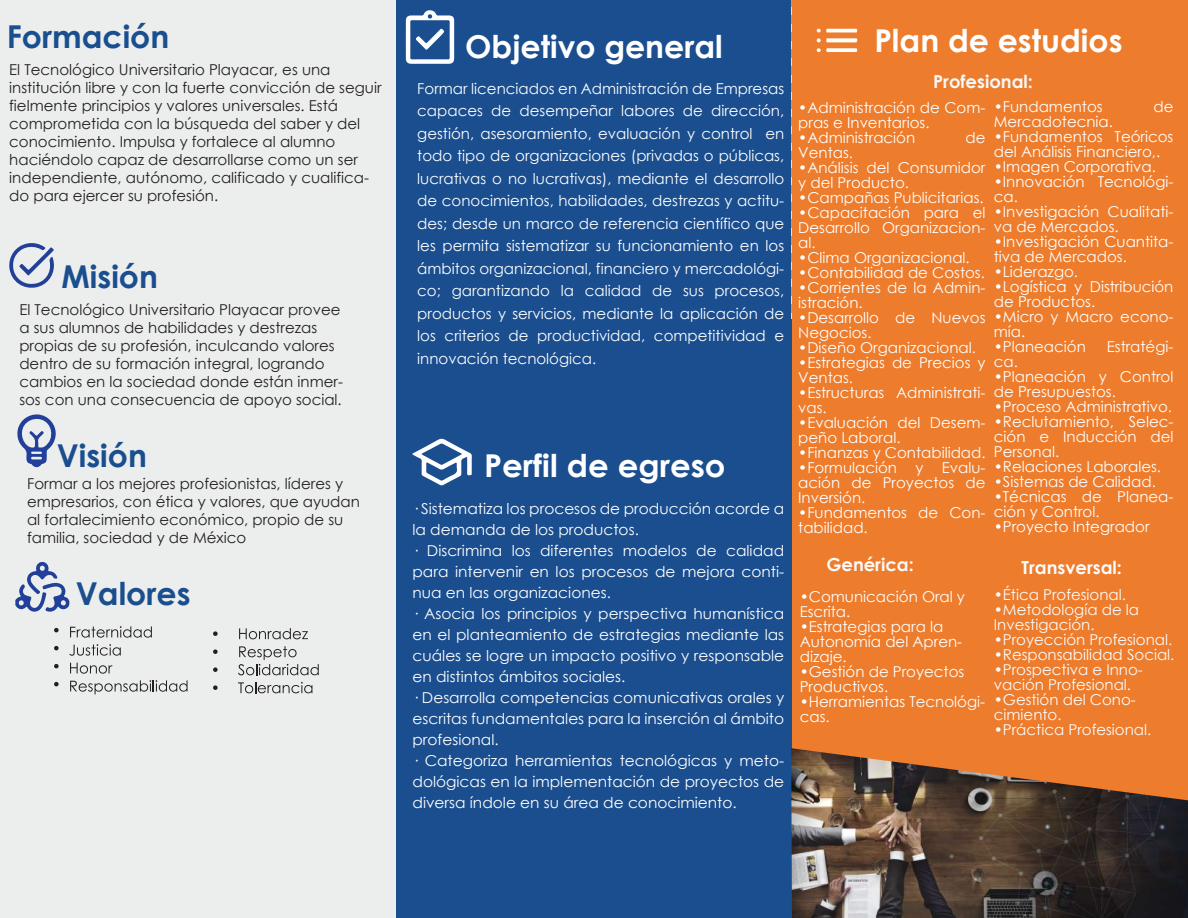
<style>
.page{position:relative;width:1188px;height:918px;background:#eceeed}
.page>*{position:absolute;margin:0;border:0;box-sizing:border-box;transform-origin:0 0}
.t1{font:700 31.5px "Century Gothic";color:#fff}
.t2{font:700 31.5px "Century Gothic";color:#1a4e8f}
.t3{font:700 18px "Century Gothic";color:#fbfbfc}
.t4{font:700 18px "Century Gothic";color:#f7f8f7}
.t5{font:15px/15px "Century Gothic";color:#fff}
.t6{font:15px/18px "Century Gothic";color:#231f20}
.t7{font:15px/15px "Century Gothic";color:#fbfbfc}
</style>
<div class="page">
<div style="left:396px;top:0;width:396px;height:918px;background:#1a4e8f"></div>
<div style="left:792px;top:0;width:396px;height:918px;background:#ed7c2c"></div>
<svg style="left:412px;top:438px;width:60px;height:48px"></svg>
<svg style="left:15px;top:561px;width:55px;height:51px"></svg>
<svg style="left:17px;top:414px;width:39px;height:54px"></svg>
<svg style="left:9px;top:243px;width:45px;height:45px"></svg>
<svg style="left:406px;top:10px;width:48px;height:54px"></svg>
<svg style="left:70px;top:626px;width:82px;height:12px"></svg>
<svg style="left:69px;top:644px;width:52px;height:12px"></svg>
<svg style="left:70px;top:663px;width:43px;height:11px"></svg>
<svg style="left:70px;top:680px;width:118px;height:14px"></svg>
<svg style="left:213px;top:631px;width:5px;height:5px"></svg>
<svg style="left:239px;top:628px;width:69px;height:11px"></svg>
<svg style="left:213px;top:649px;width:5px;height:5px"></svg>
<svg style="left:213px;top:667px;width:5px;height:5px"></svg>
<svg style="left:238px;top:646px;width:81px;height:29px"></svg>
<svg style="left:213px;top:685px;width:5px;height:5px"></svg>
<svg style="left:238px;top:682px;width:74px;height:11px"></svg>
<svg style="left:817px;top:29px;width:40px;height:23px"></svg>
<svg style="left:54px;top:628px;width:5px;height:4px"></svg>
<svg style="left:54px;top:646px;width:5px;height:4px"></svg>
<svg style="left:54px;top:664px;width:5px;height:4px"></svg>
<svg style="left:54px;top:682px;width:5px;height:4px"></svg>
<img style="left:791px;top:748px;width:397px;height:170px">
<h1 class="t2" style="left:7px;top:13px;width:164px">Formación</h1>
<p class="t6" style="left:9px;top:60px;width:374px">El Tecnológico Universitario Playacar, es una institución libre y con la fuerte convicción de seguir fielmente principios y valores universales. Está comprometida con la búsqueda del saber y del conocimiento. Impulsa y fortalece al alumno haciéndolo capaz de desarrollarse como un ser independiente, autónomo, calificado y cualifica&shy;do para ejercer su profesión.</p>
<h1 class="t2" style="left:62px;top:252px;width:98px">Misión</h1>
<p class="t6" style="left:19px;top:300px;width:325px">El Tecnológico Universitario Playacar provee a sus alumnos de habilidades y destrezas propias de su profesión, inculcando valores dentro de su formación integral, logrando cambios en la sociedad donde están inmer&shy;sos con una consecuencia de apoyo social.</p>
<h1 class="t2" style="left:57px;top:432px;width:92px">Visión</h1>
<p class="t6" style="left:27px;top:474px;width:334px">Formar a los mejores profesionistas, líderes y empresarios, con ética y valores, que ayudan al fortalecimiento económico, propio de su familia, sociedad y de México</p>
<h1 class="t2" style="left:76px;top:569px;width:116px">Valores</h1>
<h1 class="t1" style="left:465px;top:23px;width:259px">Objetivo general</h1>
<h1 class="t1" style="left:874px;top:17px;width:250px">Plan de estudios</h1>
<p class="t5" style="left:417px;top:77px;width:368px;line-height:22.5px;text-align:justify">Formar licenciados en Administración de Empresas capaces de desempeñar labores de dirección, gestión, asesoramiento, evaluación y control en todo tipo de organizaciones (privadas o públicas, lucrativas o no lucrativas), mediante el desarrollo de conocimientos, habilidades, destrezas y actitu&shy;des; desde un marco de referencia científico que les permita sistematizar su funcionamiento en los ámbitos organizacional, financiero y mercadológi&shy;co; garantizando la calidad de sus procesos, productos y servicios, mediante la aplicación de los criterios de productividad, competitividad e innovación tecnológica.</p>
<h1 class="t1" style="left:484px;top:442px;width:243px">Perfil de egreso</h1>
<p class="t5" style="left:412px;top:498px;width:373px;line-height:21px">· Sistematiza los procesos de producción acorde a la demanda de los productos.<br>· Discrimina los diferentes modelos de calidad para intervenir en los procesos de mejora conti&shy;nua en las organizaciones.<br>· Asocia los principios y perspectiva humanística en el planteamiento de estrategias mediante las cuáles se logre un impacto positivo y responsable en distintos ámbitos sociales.<br>· Desarrolla competencias comunicativas orales y escritas fundamentales para la inserción al ámbito profesional.<br>· Categoriza herramientas tecnológicas y meto&shy;dológicas en la implementación de proyectos de diversa índole en su área de conocimiento.</p>
<p class="t4" style="left:933px;top:68px;width:101px">Profesional:</p>
<p class="t5" style="left:798px;top:100px;width:189px">•Administración de Com&shy;pras e Inventarios.</p>
<p class="t5" style="left:798px;top:130px;width:119px">•Administración</p>
<p class="t5" style="left:965px;top:130px;width:22px">de</p>
<p class="t5" style="left:798px;top:145px;width:56px">Ventas.</p>
<p class="t5" style="left:798px;top:160px;width:189px">•Análisis del Consumidor y del Producto.</p>
<p class="t5" style="left:798px;top:190px;width:187px">•Campañas Publicitarias.</p>
<p class="t5" style="left:798px;top:205px;width:189px;text-align:justify">•Capacitación para el Desarrollo Organizacion&shy;al.</p>
<p class="t5" style="left:798px;top:250px;width:173px">•Clima Organizacional.</p>
<p class="t5" style="left:798px;top:265px;width:188px">•Contabilidad de Costos.</p>
<p class="t5" style="left:798px;top:280px;width:189px">•Corrientes de la Admin&shy;istración.</p>
<p class="t5" style="left:798px;top:310px;width:189px">•Desarrollo de Nuevos<br>Negocios.</p>
<p class="t5" style="left:798px;top:340px;width:179px">•Diseño Organizacional.</p>
<p class="t5" style="left:798px;top:355px;width:189px">•Estrategias de Precios y<br>Ventas.</p>
<p class="t5" style="left:798px;top:385px;width:189px">•Estructuras Administrati&shy;vas.</p>
<p class="t5" style="left:798px;top:415px;width:189px">•Evaluación del Desem&shy;peño Laboral.</p>
<p class="t5" style="left:798px;top:445px;width:189px">•Finanzas y Contabilidad.</p>
<p class="t5" style="left:798px;top:460px;width:189px;text-align:justify">•Formulación y Evalu&shy;ación de Proyectos de Inversión.</p>
<p class="t5" style="left:798px;top:505px;width:189px">•Fundamentos de Con&shy;tabilidad.</p>
<p class="t3" style="left:826px;top:551px;width:89px">Genérica:</p>
<p class="t5" style="left:800px;top:589px;width:167px">•Comunicación Oral y<br>Escrita.</p>
<p class="t5" style="left:800px;top:619px;width:164px">•Estrategias para la<br>Autonomía del Apren&shy;dizaje.</p>
<p class="t5" style="left:800px;top:664px;width:166px">•Gestión de Proyectos<br>Productivos.</p>
<p class="t5" style="left:800px;top:694px;width:187px">•Herramientas Tecnológi&shy;cas.</p>
<p class="t5" style="left:994px;top:99px;width:110px">•Fundamentos</p>
<p class="t5" style="left:1153px;top:99px;width:22px">de</p>
<p class="t5" style="left:994px;top:114px;width:121px">Mercadotecnia.</p>
<p class="t5" style="left:994px;top:129px;width:181px">•Fundamentos Teóricos del Análisis Financiero,.</p>
<p class="t5" style="left:994px;top:159px;width:164px">•Imagen Corporativa.</p>
<p class="t5" style="left:994px;top:174px;width:181px">•Innovación Tecnológi&shy;ca.</p>
<p class="t5" style="left:994px;top:204px;width:181px">•Investigación Cualitati&shy;va de Mercados.</p>
<p class="t5" style="left:994px;top:234px;width:181px">•Investigación Cuantita&shy;tiva de Mercados.</p>
<p class="t5" style="left:994px;top:264px;width:86px">•Liderazgo.</p>
<p class="t5" style="left:994px;top:279px;width:181px">•Logística y Distribución de Productos.</p>
<p class="t5" style="left:994px;top:309px;width:181px">•Micro y Macro econo&shy;mía.</p>
<p class="t5" style="left:994px;top:339px;width:94px">•Planeación</p>
<p class="t5" style="left:1107px;top:339px;width:68px">Estratégi-</p>
<p class="t5" style="left:994px;top:354px;width:26px">ca.</p>
<p class="t5" style="left:994px;top:369px;width:181px">•Planeación y Control de Presupuestos.</p>
<p class="t5" style="left:994px;top:399px;width:180px">•Proceso Administrativo.</p>
<p class="t5" style="left:994px;top:414px;width:181px;text-align:justify">•Reclutamiento, Selec&shy;ción e Inducción del Personal.</p>
<p class="t5" style="left:994px;top:459px;width:169px">•Relaciones Laborales.</p>
<p class="t5" style="left:994px;top:474px;width:164px">•Sistemas de Calidad.</p>
<p class="t5" style="left:994px;top:489px;width:181px">•Técnicas de Planea&shy;ción y Control.</p>
<p class="t5" style="left:994px;top:519px;width:157px">•Proyecto Integrador</p>
<p class="t3" style="left:1022px;top:554px;width:102px">Transversal:</p>
<p class="t7" style="left:994px;top:587px;width:134px">•Ética Profesional.</p>
<p class="t7" style="left:994px;top:602px;width:147px">•Metodología de la<br>Investigación.</p>
<p class="t7" style="left:994px;top:632px;width:180px">•Proyección Profesional.</p>
<p class="t7" style="left:994px;top:647px;width:182px">•Responsabilidad Social.</p>
<p class="t7" style="left:994px;top:662px;width:150px">•Prospectiva e Inno&shy;vación Profesional.</p>
<p class="t7" style="left:994px;top:692px;width:144px">•Gestión del Cono&shy;cimiento.</p>
<p class="t7" style="left:994px;top:722px;width:159px">•Práctica Profesional.</p>
</div>
